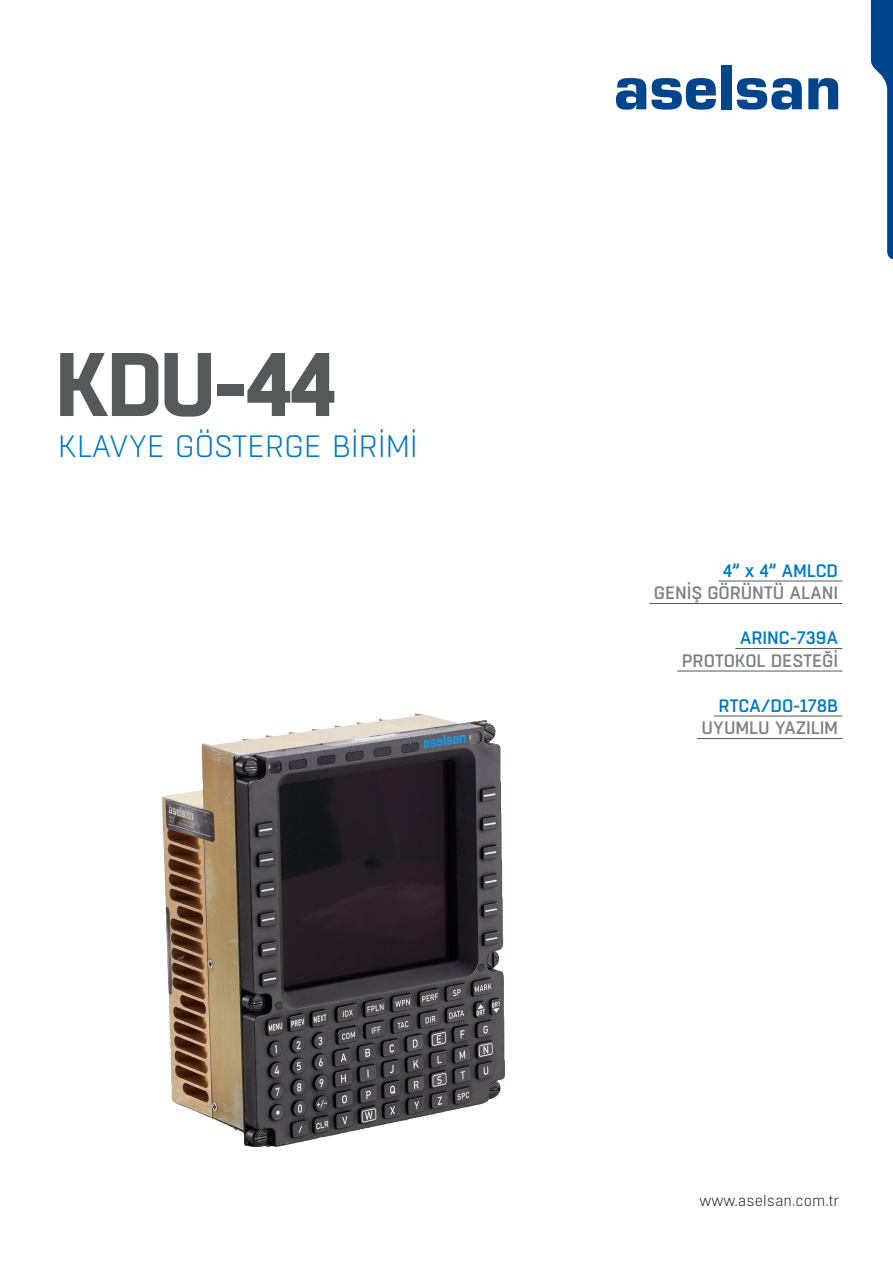
<style>
.page{position:relative;width:893px;height:1263px;background:#fff}
.page>*{position:absolute;margin:0;border:0;box-sizing:border-box;transform-origin:0 0}
.t1{font:700 90px "Boxed";color:#57585a}
.t2{font:300 30.9px "Boxed";letter-spacing:-.015em;color:#007ac2}
.t3{font:500 18px "Boxed";letter-spacing:-.01em;color:#808285}
.t4{font:500 18px "Boxed";letter-spacing:-.01em;color:#007ac2}
.t5{font:300 15px "Boxed";color:#231f20}
</style>
<div class="page">
<svg style="left:616px;top:78px;width:100px;height:32px"></svg>
<div style="left:721px;top:65px;width:10px;height:44px;background:#01468c"></div>
<svg style="left:737px;top:78px;width:65px;height:32px"></svg>
<svg style="left:808px;top:78px;width:30px;height:31px"></svg>
<svg style="left:871px;top:0;width:22px;height:259px"></svg>
<img style="left:162px;top:713px;width:343px;height:435px">
<hr style="left:718px;top:581px;width:124px;height:1px;background:#57585a">
<hr style="left:649px;top:603px;width:193px;height:1px;background:#57585a">
<hr style="left:735px;top:648px;width:107px;height:1px;background:#57585a">
<hr style="left:677px;top:671px;width:165px;height:1px;background:#57585a">
<hr style="left:714px;top:716px;width:128px;height:1px;background:#57585a">
<hr style="left:697px;top:738px;width:145px;height:1px;background:#57585a">
<p class="t1" style="left:55px;top:324px;width:284px">KDU-44</p>
<p class="t2" style="left:58px;top:427px;width:362px">KLAVYE GÖSTERGE BİRİMİ</p>
<p class="t4" style="left:723px;top:559px;width:117px">4” x 4” AMLCD</p>
<p class="t3" style="left:654px;top:582px;width:186px">GENİŞ GÖRÜNTÜ ALANI</p>
<p class="t4" style="left:740px;top:627px;width:100px">ARINC-739A</p>
<p class="t3" style="left:682px;top:649px;width:158px">PROTOKOL DESTEĞİ</p>
<p class="t4" style="left:718px;top:694px;width:121px">RTCA/DO-178B</p>
<p class="t3" style="left:702px;top:717px;width:138px">UYUMLU YAZILIM</p>
<p class="t5" style="left:700px;top:1191px;width:141px">www.aselsan.com.tr</p>
</div>
